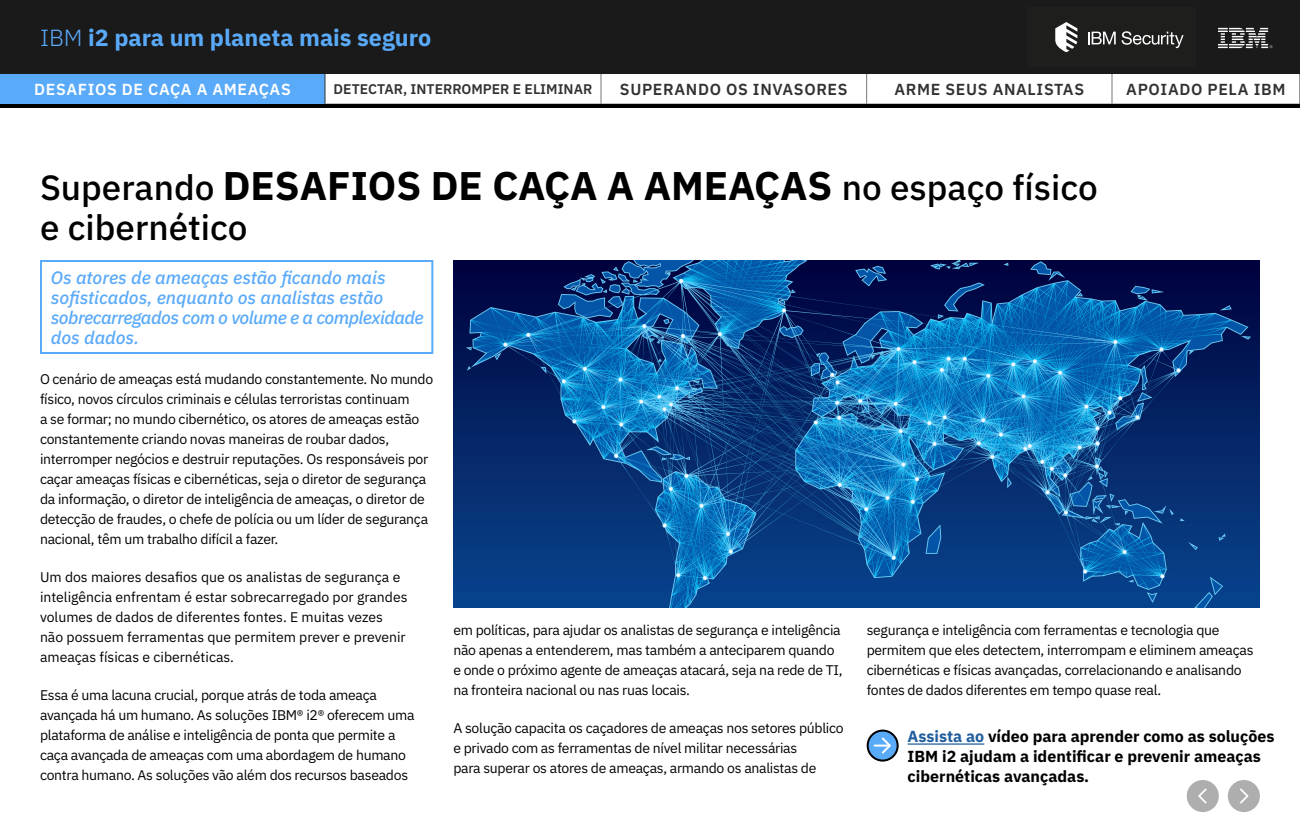
<style>
.page{position:relative;width:1300px;height:840px;background:#fff}
.page>*{position:absolute;margin:0;border:0;box-sizing:border-box;transform-origin:0 0}
.Pagehead{font:500 35px/40px "IBM Plex Sans";color:#000}
.Leftblue{font:700 23.3px "IBM Plex Sans";color:#5aaafa}
.Callout{font:italic 500 18px/20px "IBM Plex Sans";letter-spacing:-.005em;color:#5aaafa}
.Linkbold{font:700 16px/20px "IBM Plex Sans";color:#000}
.Table{font:600 16px "IBM Plex Sans";letter-spacing:.04em;color:#323232}
.Tablewhite{font:600 16px "IBM Plex Sans";letter-spacing:.04em;color:#fff}
.Body{font:14px/20px "IBM Plex Sans";letter-spacing:-.02em;color:#000}
.Body-2{font:14px/20px "IBM Plex Sans";color:#000}
.Table-2{font:600 14px "IBM Plex Sans";color:#323232}
.s1{font-weight:300}
.s2{font-weight:700;font-size:40px}
.s3{color:#215e9e}
</style>
<div class="page">
<div style="left:0;top:0;width:1300px;height:74px;background:#1a1a1a"></div>
<div style="left:40px;top:260px;width:393px;height:94px;border:2px solid #5aaafa"></div>
<div style="left:0;top:103px;width:1300px;height:5px;background:#000"></div>
<svg style="left:1228px;top:780px;width:32px;height:32px"></svg>
<svg style="left:1187px;top:780px;width:32px;height:32px"></svg>
<div style="left:1027px;top:8px;width:169px;height:59px;background:#1e1f1d"></div>
<svg style="left:1055px;top:22px;width:22px;height:30px"></svg>
<svg style="left:1088px;top:32px;width:28px;height:12px"></svg>
<svg style="left:1122px;top:31px;width:62px;height:17px"></svg>
<svg style="left:1218px;top:28px;width:54px;height:20px"></svg>
<img style="left:453px;top:260px;width:807px;height:348px">
<svg style="left:868px;top:731px;width:30px;height:30px"></svg>
<div style="left:867px;top:730px;width:32px;height:32px;border:2px solid #000;border-radius:50%"></div>
<svg style="left:875px;top:736px;width:18px;height:19px"></svg>
<div style="left:0;top:74px;width:325px;height:30px;background:#5aaafa"></div>
<svg style="left:326px;top:74px;width:973px;height:30px"></svg>
<hr style="left:601px;top:74px;width:1px;height:30px;background:#777677">
<hr style="left:866px;top:74px;width:1px;height:30px;background:#777677">
<hr style="left:1112px;top:74px;width:1px;height:30px;background:#777677">
<hr style="left:1299px;top:74px;width:1px;height:30px;background:#777677">
<hr style="left:325px;top:74px;width:1px;height:30px;background:#323232">
<hr style="left:908px;top:743px;width:76px;height:2px;background:#215e9e">
<p class="Leftblue" style="left:40px;top:19px;width:393px"><span class="s1">IBM</span> i2 para um planeta mais seguro</p>
<p class="Tablewhite" style="left:34px;top:77px;width:258px">DESAFIOS DE CAÇA A AMEAÇAS</p>
<p class="Table-2" style="left:334px;top:78px;width:260px">DETECTAR, INTERROMPER E ELIMINAR</p>
<p class="Table" style="left:620px;top:77px;width:229px">SUPERANDO OS INVASORES</p>
<p class="Table" style="left:895px;top:77px;width:191px">ARME SEUS ANALISTAS</p>
<p class="Table" style="left:1126px;top:77px;width:161px">APOIADO PELA IBM</p>
<p class="Pagehead" style="left:40px;top:165px;width:1059px">Superando <span class="s2">DESAFIOS DE CAÇA A AMEAÇAS</span> no espaço físico e cibernético</p>
<p class="Callout" style="left:51px;top:266px;width:374px">Os atores de ameaças estão ficando mais sofisticados, enquanto os analistas estão sobrecarregados com o volume e a complexidade dos dados.</p>
<p class="Body" style="left:40px;top:368px;width:395px">O cenário de ameaças está mudando constantemente. No mundo físico, novos círculos criminais e células terroristas continuam<br>a se formar; no mundo cibernético, os atores de ameaças estão constantemente criando novas maneiras de roubar dados, interromper negócios e destruir reputações. Os responsáveis por caçar ameaças físicas e cibernéticas, seja o diretor de segurança da informação, o diretor de inteligência de ameaças, o diretor de detecção de fraudes, o chefe de polícia ou um líder de segurança nacional, têm um trabalho difícil a fazer.</p>
<p class="Body-2" style="left:40px;top:566px;width:369px">Um dos maiores desafios que os analistas de segurança e inteligência enfrentam é estar sobrecarregado por grandes volumes de dados de diferentes fontes. E muitas vezes não possuem ferramentas que permitem prever e prevenir ameaças físicas e cibernéticas.</p>
<p class="Body" style="left:40px;top:684px;width:376px">Essa é uma lacuna crucial, porque atrás de toda ameaça avançada há um humano. As soluções IBM® i2® oferecem uma plataforma de análise e inteligência de ponta que permite a caça avançada de ameaças com uma abordagem de humano contra humano. As soluções vão além dos recursos baseados</p>
<p class="Body" style="left:453px;top:619px;width:391px">em políticas, para ajudar os analistas de segurança e inteligência não apenas a entenderem, mas também a anteciparem quando e onde o próximo agente de ameaças atacará, seja na rede de TI, na fronteira nacional ou nas ruas locais.</p>
<p class="Body" style="left:453px;top:717px;width:392px">A solução capacita os caçadores de ameaças nos setores público e privado com as ferramentas de nível militar necessárias<br>para superar os atores de ameaças, armando os analistas de</p>
<p class="Body" style="left:867px;top:619px;width:388px">segurança e inteligência com ferramentas e tecnologia que permitem que eles detectem, interrompam e eliminem ameaças cibernéticas e físicas avançadas, correlacionando e analisando fontes de dados diferentes em tempo quase real.</p>
<p class="Linkbold" style="left:908px;top:725px;width:368px"><span class="s3">Assista ao</span> vídeo para aprender como as soluções<br>IBM i2 ajudam a identificar e prevenir ameaças cibernéticas avançadas.</p>
</div>
